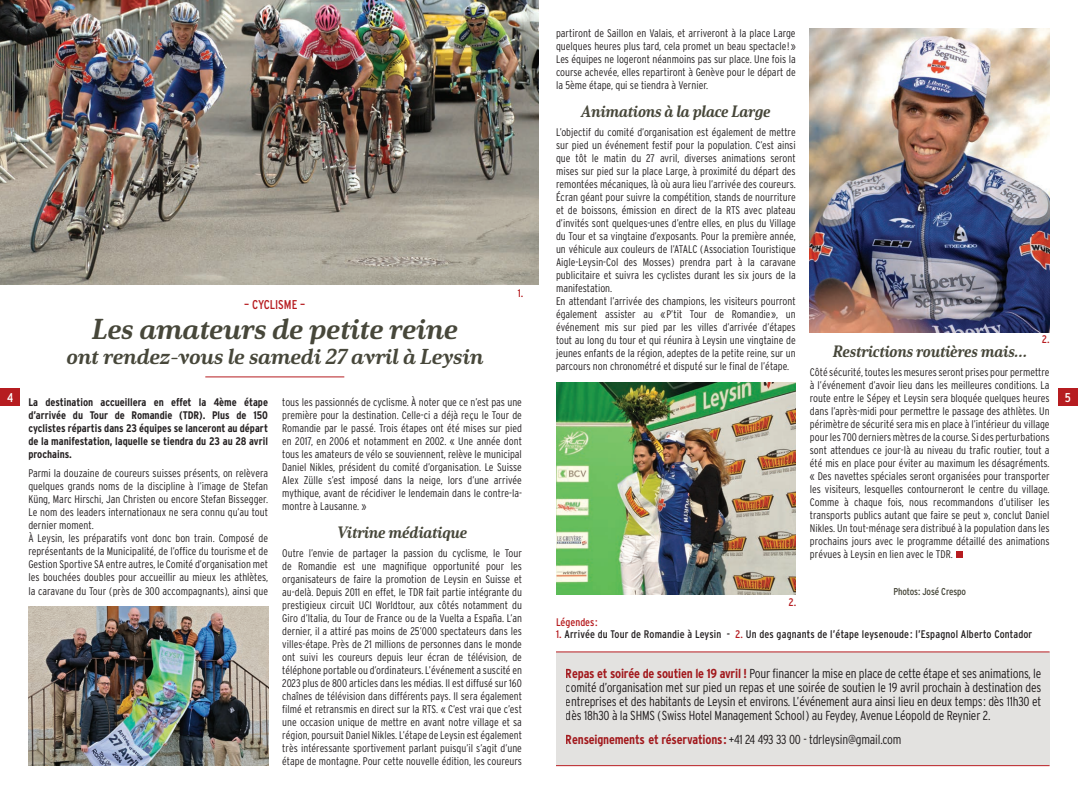
<style>
.page{position:relative;width:1078px;height:794px;background:#fff}
.page>*{position:absolute;margin:0;border:0;box-sizing:border-box;transform-origin:0 0}
.t1{font:28px "Solitas Serif Ext Ex B It";color:#47473a}
.t2{font:21px "Solitas Serif Ext Ex B It";color:#47473a}
.t3{font:16px "Solitas Serif Con Ex B It";color:#47473a}
.t4{font:300 13px/14px "Interstate Condensed";letter-spacing:-.015em;color:#231f20;text-align:justify}
.t5{font:12.7px "Interstate Condensed";color:#b61c20}
.t6{font:12.7px "Interstate Condensed";color:#fff}
.t7{font:300 11px/13px "Interstate Condensed";color:#231f20;text-align:justify}
.t8{font:700 11px/13px "Interstate Condensed";color:#231f20;text-align:justify}
.t9{font:11px "Interstate Condensed";letter-spacing:.015em;color:#231f20}
.t10{font:11px "Interstate Condensed";color:#b61c20}
.t11{font:10px "Interstate Condensed";letter-spacing:-.01em;color:#47473a}
.s1{color:#b61c20}
.s2{font-weight:700;color:#b61c20}
</style>
<div class="page">
<div style="left:556px;top:652px;width:493px;height:113px;background:#e3e2e0"></div>
<img style="left:0;top:0;width:539px;height:285px">
<div style="left:0;top:388px;width:20px;height:17px;background:#b61c20"></div>
<img style="left:28px;top:607px;width:240px;height:158px">
<img style="left:556px;top:383px;width:239px;height:212px">
<hr style="left:205px;top:376px;width:139px;height:1px;background:#b61c20">
<div style="left:1057px;top:388px;width:20px;height:17px;background:#b61c20"></div>
<hr style="left:556px;top:765px;width:493px;height:1px;background:#b61c20">
<hr style="left:556px;top:651px;width:493px;height:1px;background:#b61c20">
<div style="left:956px;top:551px;width:6px;height:7px;background:#b61c20"></div>
<img style="left:809px;top:28px;width:240px;height:304px">
<p class="t6" style="left:7px;top:390px;width:8px">4</p>
<p class="t5" style="left:244px;top:297px;width:63px">– CYCLISME –</p>
<p class="t1" style="left:92px;top:312px;width:367px">Les amateurs de petite reine</p>
<p class="t2" style="left:66px;top:343px;width:418px">ont rendez-vous le samedi 27 avril à Leysin</p>
<p class="t10" style="left:517px;top:287px;width:7px">1.</p>
<p class="t8" style="left:28px;top:395px;width:241px">La destination accueillera en effet la 4ème étape d’arrivée du Tour de Romandie (TDR). Plus de 150 cyclistes répartis dans 23 équipes se lanceront au départ de la manifestation, laquelle se tiendra du 23 au 28 avril prochains.</p>
<p class="t7" style="left:28px;top:466px;width:241px">Parmi la douzaine de coureurs suisses présents, on relèvera quelques grands noms de la discipline à l’image de Stefan Küng, Marc Hirschi, Jan Christen ou encore Stefan Bissegger.<br>Le nom des leaders internationaux ne sera connu qu’au tout dernier moment.</p>
<p class="t7" style="left:28px;top:531px;width:241px">À Leysin, les préparatifs vont donc bon train. Composé de représentants de la Municipalité, de l’office du tourisme et de Gestion Sportive SA entre autres, le Comité d’organisation met les bouchées doubles pour accueillir au mieux les athlètes, la caravane du Tour (près de 300 accompagnants), ainsi que</p>
<p class="t7" style="left:282px;top:395px;width:241px">tous les passionnés de cyclisme. À noter que ce n’est pas une première pour la destination. Celle-ci a déjà reçu le Tour de Romandie par le passé. Trois étapes ont été mises sur pied en 2017, en 2006 et notamment en 2002. « Une année dont tous les amateurs de vélo se souviennent, relève le municipal Daniel Nikles, président du comité d’organisation. Le Suisse Alex Zülle s’est imposé dans la neige, lors d’une arrivée mythique, avant de récidiver le lendemain dans le contre-la&shy;montre à Lausanne. »</p>
<p class="t3" style="left:337px;top:522px;width:131px">Vitrine médiatique</p>
<p class="t7" style="left:282px;top:546px;width:241px">Outre l’envie de partager la passion du cyclisme, le Tour de Romandie est une magnifique opportunité pour les organisateurs de faire la promotion de Leysin en Suisse et au-delà. Depuis 2011 en effet, le TDR fait partie intégrante du prestigieux circuit UCI Worldtour, aux côtés notamment du Giro d’Italia, du Tour de France ou de la Vuelta a España. L’an dernier, il a attiré pas moins de 25’000 spectateurs dans les villes-étape. Près de 21 millions de personnes dans le monde ont suivi les coureurs depuis leur écran de télévision, de téléphone portable ou d’ordinateurs. L’événement a suscité en 2023 plus de 800 articles dans les médias. Il est diffusé sur 160 chaînes de télévision dans différents pays. Il sera également filmé et retransmis en direct sur la RTS. « C’est vrai que c’est une occasion unique de mettre en avant notre village et sa région, poursuit Daniel Nikles. L’étape de Leysin est également très intéressante sportivement parlant puisqu’il s’agit d’une étape de montagne. Pour cette nouvelle édition, les coureurs</p>
<p class="t7" style="left:556px;top:27px;width:241px">partiront de Saillon en Valais, et arriveront à la place Large quelques heures plus tard, cela promet un beau spectacle!» Les équipes ne logeront néanmoins pas sur place. Une fois la course achevée, elles repartiront à Genève pour le départ de la 5ème étape, qui se tiendra à Vernier.</p>
<p class="t3" style="left:581px;top:102px;width:191px">Animations à la place Large</p>
<p class="t7" style="left:556px;top:126px;width:241px">L’objectif du comité d’organisation est également de mettre sur pied un événement festif pour la population. C’est ainsi que tôt le matin du 27 avril, diverses animations seront mises sur pied sur la place Large, à proximité du départ des remontées mécaniques, là où aura lieu l’arrivée des coureurs.<br>Écran géant pour suivre la compétition, stands de nourriture et de boissons, émission en direct de la RTS avec plateau d’invités sont quelques-unes d’entre elles, en plus du Village du Tour et sa vingtaine d’exposants. Pour la première année, un véhicule aux couleurs de l’ATALC (Association Touristique Aigle-Leysin-Col des Mosses) prendra part à la caravane publicitaire et suivra les cyclistes durant les six jours de la manifestation.</p>
<p class="t7" style="left:556px;top:295px;width:241px">En attendant l’arrivée des champions, les visiteurs pourront également assister au «P’tit Tour de Romandie», un événement mis sur pied par les villes d’arrivée d’étapes tout au long du tour et qui réunira à Leysin une vingtaine de jeunes enfants de la région, adeptes de la petite reine, sur un parcours non chronométré et disputé sur le final de l’étape.</p>
<p class="t10" style="left:788px;top:595px;width:9px">2.</p>
<p class="t10" style="left:1041px;top:333px;width:9px">2.</p>
<p class="t3" style="left:832px;top:342px;width:195px">Restrictions routières mais…</p>
<p class="t7" style="left:809px;top:366px;width:241px">Côté sécurité, toutes les mesures seront prises pour permettre à l’événement d’avoir lieu dans les meilleures conditions. La route entre le Sépey et Leysin sera bloquée quelques heures dans l’après-midi pour permettre le passage des athlètes. Un périmètre de sécurité sera mis en place à l’intérieur du village pour les 700 derniers mètres de la course. Si des perturbations sont attendues ce jour-là au niveau du trafic routier, tout a été mis en place pour éviter au maximum les désagréments. « Des navettes spéciales seront organisées pour transporter les visiteurs, lesquelles contourneront le centre du village.<br>Comme à chaque fois, nous recommandons d’utiliser les transports publics autant que faire se peut », conclut Daniel Nikles. Un tout-ménage sera distribué à la population dans les prochains jours avec le programme détaillé des animations prévues à Leysin en lien avec le TDR.</p>
<p class="t11" style="left:893px;top:586px;width:74px">Photos: José Crespo</p>
<p class="t10" style="left:556px;top:615px;width:43px">Légendes:</p>
<p class="t9" style="left:556px;top:627px;width:477px"><span class="s1">1.</span> Arrivée du Tour de Romandie à Leysin - <span class="s1">2.</span> Un des gagnants de l’étape leysenoude: l’Espagnol Alberto Contador</p>
<p class="t4" style="left:566px;top:666px;width:477px"><span class="s2">Repas et soirée de soutien le 19 avril !</span> Pour financer la mise en place de cette étape et ses animations, le comité d’organisation met sur pied un repas et une soirée de soutien le 19 avril prochain à destination des entreprises et des habitants de Leysin et environs. L’événement aura ainsi lieu en deux temps: dès 11h30 et dès 18h30 à la SHMS (Swiss Hotel Management School) au Feydey, Avenue Léopold de Reynier 2.</p>
<p class="t4" style="left:566px;top:732px;width:337px"><span class="s2">Renseignements et réservations:</span> +41 24 493 33 00 - tdrleysin@gmail.com</p>
<p class="t6" style="left:1064px;top:390px;width:8px">5</p>
</div>
